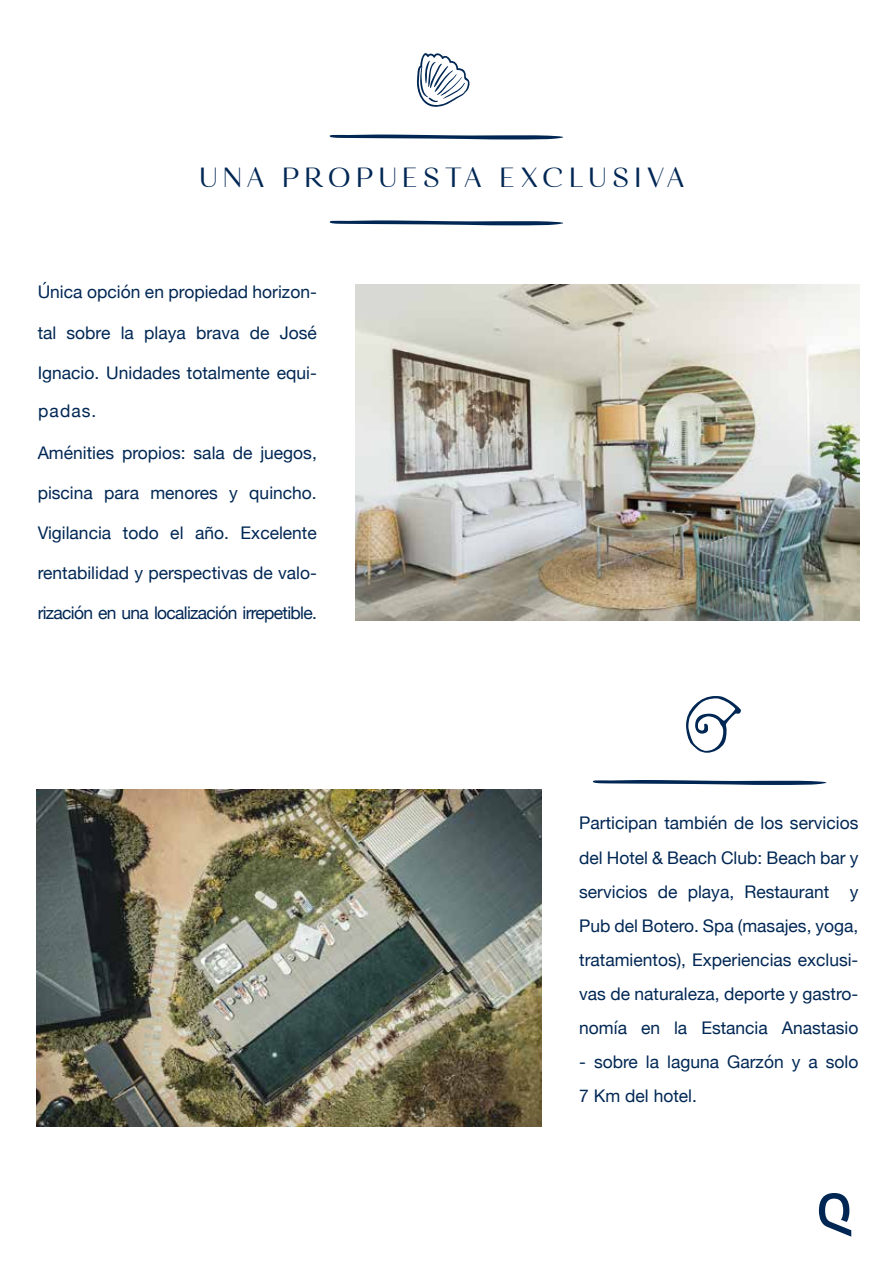
<style>
.page{position:relative;width:893px;height:1263px;background:#fff}
.page>*{position:absolute;margin:0;border:0;box-sizing:border-box;transform-origin:0 0}
.t1{font:63.15px "Montevideo JTG";color:#002754;scale:7.66 1}
.t2{font:600 30.6px "Calma";letter-spacing:.185em;color:#002754}
.t3{font:17.4px/34px "Helvetica Neue";color:#002754;text-align:justify}
.t4{font:17.4px "Helvetica Neue";letter-spacing:-.04em;color:#002754}
</style>
<div class="page">
<svg style="left:819px;top:1193px;width:32px;height:43px"></svg>
<img style="left:355px;top:284px;width:505px;height:337px">
<img style="left:37px;top:790px;width:504px;height:336px">
<svg style="left:417px;top:53px;width:53px;height:54px"></svg>
<h1 class="t1" style="left:308px;top:75px;width:37px">-</h1>
<h2 class="t2" style="left:200px;top:158px;width:486px">UNA PROPUESTA EXCLUSIVA</h2>
<h1 class="t1" style="left:308px;top:160px;width:37px">-</h1>
<p class="t3" style="left:38px;top:276px;width:281px">Única opción en propiedad horizon-</p>
<p class="t3" style="left:38px;top:316px;width:281px">tal sobre la playa brava de José</p>
<p class="t3" style="left:38px;top:356px;width:281px">Ignacio. Unidades totalmente equi-</p>
<p class="t3" style="left:38px;top:395px;width:60px">padas.</p>
<p class="t3" style="left:38px;top:437px;width:281px">Aménities propios: sala de juegos,</p>
<p class="t3" style="left:38px;top:477px;width:281px">piscina para menores y quincho.</p>
<p class="t3" style="left:38px;top:517px;width:281px">Vigilancia todo el año. Excelente</p>
<p class="t3" style="left:38px;top:557px;width:281px">rentabilidad y perspectivas de valo-</p>
<p class="t4" style="left:38px;top:600px;width:281px">rización en una localización irrepetible.</p>
<h1 class="t1" style="left:571px;top:720px;width:37px">-</h1>
<p class="t3" style="left:579px;top:807px;width:281px">Participan también de los servicios del Hotel &amp; Beach Club: Beach bar y servicios de playa, Restaurant y Pub del Botero. Spa (masajes, yoga, tratamientos), Experiencias exclusi&shy;vas de naturaleza, deporte y gastro&shy;nomía en la Estancia Anastasio</p>
<p class="t3" style="left:579px;top:1046px;width:281px">- sobre la laguna Garzón y a solo<br>7 Km del hotel.</p>
</div>
